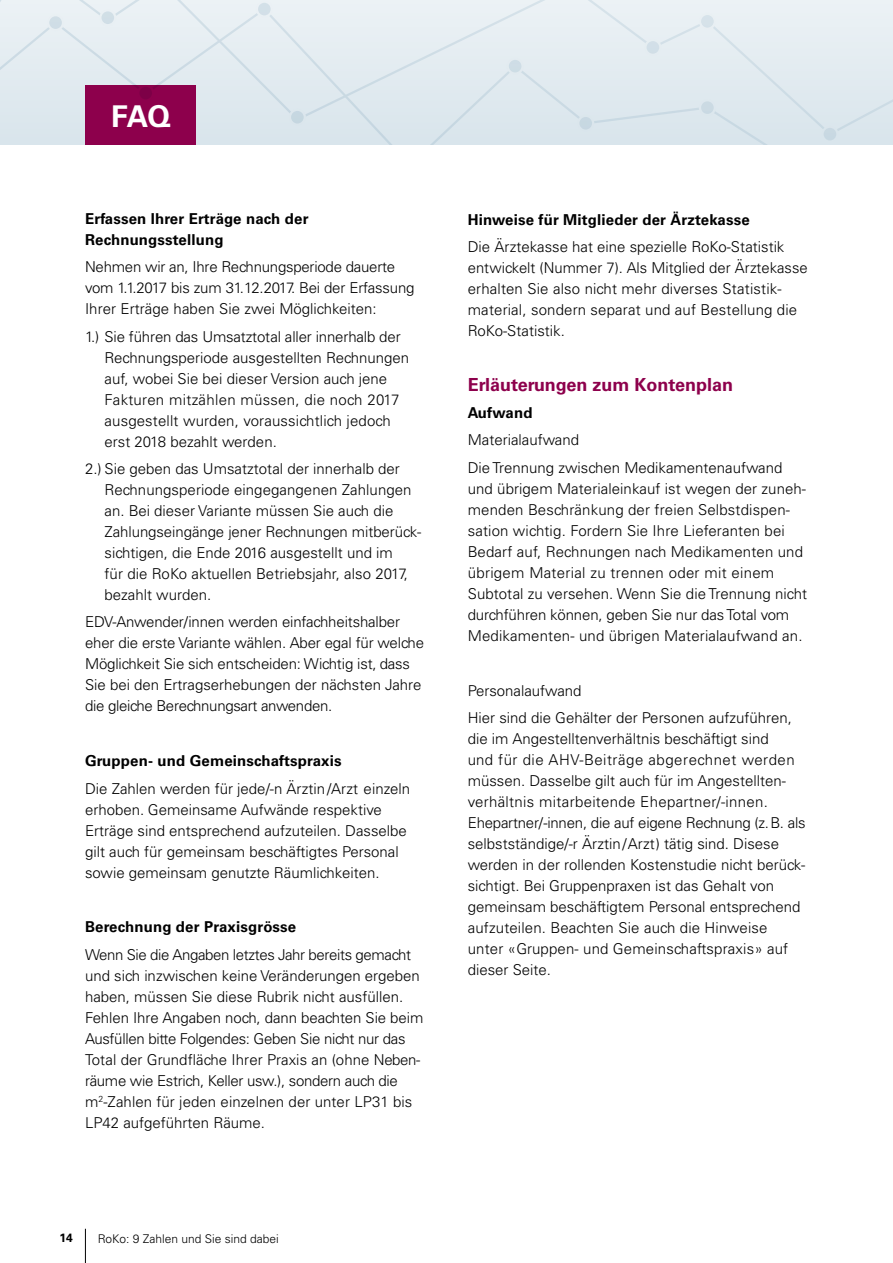
<style>
.page{position:relative;width:893px;height:1263px;background:#fff}
.page>*{position:absolute;margin:0;border:0;box-sizing:border-box;transform-origin:0 0}
.Headline_Negativ{font:700 30px "Univers";color:#fff}
.Titel_Rot{font:700 18px "Univers";color:#8d004c}
.Lauftext{font:300 15px/21px "Univers";color:#000}
.Lauftext-2{font:700 15px/21px "Univers";letter-spacing:.01em;color:#000}
.t1{font:300 12px "Univers";color:#000}
.t2{font:700 12px "Univers";color:#000}
</style>
<div class="page">
<hr style="left:85px;top:1229px;width:1px;height:34px;background:#000">
<div style="left:0;top:0;width:893px;height:6px;background:#ecf2f5"></div>
<svg style="left:0;top:6px;width:893px;height:139px;background:#dcdee7"></svg>
<svg style="left:48px;top:15px;width:15px;height:15px"></svg>
<div style="left:47px;top:14px;width:17px;height:17px;border:2px solid #fff;border-radius:50%"></div>
<div style="left:138px;top:86px;width:15px;height:15px;background:#7d0047;border-radius:50%"></div>
<div style="left:137px;top:85px;width:17px;height:17px;border:2px solid #fff;border-radius:50%"></div>
<div style="left:257px;top:2px;width:15px;height:15px;background:#d9e5ec;border-radius:50%"></div>
<div style="left:256px;top:1px;width:17px;height:17px;border:2px solid #fff;border-radius:50%"></div>
<svg style="left:508px;top:59px;width:15px;height:15px"></svg>
<div style="left:507px;top:58px;width:17px;height:17px;border:2px solid #fff;border-radius:50%"></div>
<svg style="left:578px;top:116px;width:15px;height:15px"></svg>
<div style="left:577px;top:115px;width:17px;height:17px;border:2px solid #fff;border-radius:50%"></div>
<svg style="left:700px;top:100px;width:15px;height:15px"></svg>
<div style="left:699px;top:99px;width:17px;height:17px;border:2px solid #fff;border-radius:50%"></div>
<p class="Headline_Negativ" style="left:111px;top:99px;width:61px">FAQ</p>
<p class="Lauftext-2" style="left:85px;top:208px;width:225px">Erfassen Ihrer Erträge nach der<br>Rechnungsstellung</p>
<p class="Lauftext" style="left:85px;top:256px;width:331px">Nehmen wir an, Ihre Rechnungsperiode dauerte vom 1.1.2017 bis zum 31.12.2017. Bei der Erfassung<br>Ihrer Erträge haben Sie zwei Möglichkeiten:</p>
<p class="Lauftext" style="left:105px;top:326px;width:306px;text-indent:-20px">1.) Sie führen das Umsatztotal aller innerhalb der Rechnungsperiode ausgestellten Rechnungen auf, wobei Sie bei dieser Version auch jene Fakturen mitzählen müssen, die noch 2017 ausgestellt wurden, voraussichtlich jedoch erst 2018 bezahlt werden.</p>
<p class="Lauftext" style="left:105px;top:458px;width:318px;text-indent:-20px">2.) Sie geben das Umsatztotal der innerhalb der Rechnungsperiode eingegangenen Zahlungen an. Bei dieser Variante müssen Sie auch die Zahlungseingänge jener Rechnungen mitberück&shy;sichtigen, die Ende 2016 ausgestellt und im<br>für die RoKo aktuellen Betriebsjahr, also 2017, bezahlt wurden.</p>
<p class="Lauftext" style="left:85px;top:612px;width:341px">EDV-Anwender/innen werden einfachheitshalber eher die erste Variante wählen. Aber egal für welche Möglichkeit Sie sich entscheiden: Wichtig ist, dass Sie bei den Ertragserhebungen der nächsten Jahre die gleiche Berechnungsart anwenden.</p>
<p class="Lauftext-2" style="left:85px;top:750px;width:258px">Gruppen- und Gemeinschaftspraxis</p>
<p class="Lauftext" style="left:85px;top:778px;width:326px">Die Zahlen werden für jede/-n Ärztin/Arzt einzeln erhoben. Gemeinsame Aufwände respektive Erträge sind entsprechend aufzuteilen. Dasselbe gilt auch für gemeinsam beschäftigtes Personal sowie gemeinsam genutzte Räumlichkeiten.</p>
<p class="Lauftext-2" style="left:85px;top:917px;width:213px">Berechnung der Praxisgrösse</p>
<p class="Lauftext" style="left:85px;top:944px;width:340px">Wenn Sie die Angaben letztes Jahr bereits gemacht und sich inzwischen keine Veränderungen ergeben haben, müssen Sie diese Rubrik nicht ausfüllen.<br>Fehlen Ihre Angaben noch, dann beachten Sie beim Ausfüllen bitte Folgendes: Geben Sie nicht nur das Total der Grundfläche Ihrer Praxis an (ohne Neben&shy;räume wie Estrich, Keller usw.), sondern auch die m<sup>2</sup>-Zahlen für jeden einzelnen der unter LP31 bis LP42 aufgeführten Räume.</p>
<p class="t2" style="left:60px;top:1231px;width:15px">14</p>
<p class="t1" style="left:98px;top:1231px;width:182px">RoKo: 9 Zahlen und Sie sind dabei</p>
<p class="Lauftext-2" style="left:468px;top:209px;width:284px">Hinweise für Mitglieder der Ärztekasse</p>
<p class="Lauftext" style="left:468px;top:236px;width:341px">Die Ärztekasse hat eine spezielle RoKo-Statistik entwickelt (Nummer 7). Als Mitglied der Ärztekasse erhalten Sie also nicht mehr diverses Statistik&shy;material, sondern separat und auf Bestellung die RoKo-Statistik.</p>
<p class="Titel_Rot" style="left:468px;top:374px;width:267px">Erläuterungen zum Kontenplan</p>
<p class="Lauftext-2" style="left:468px;top:402px;width:66px">Aufwand</p>
<p class="Lauftext" style="left:468px;top:430px;width:113px">Materialaufwand</p>
<p class="Lauftext" style="left:468px;top:457px;width:341px">Die Trennung zwischen Medikamentenaufwand und übrigem Materialeinkauf ist wegen der zuneh&shy;menden Beschränkung der freien Selbstdispen&shy;sation wichtig. Fordern Sie Ihre Lieferanten bei Bedarf auf, Rechnungen nach Medikamenten und übrigem Material zu trennen oder mit einem Subtotal zu versehen. Wenn Sie die Trennung nicht durchführen können, geben Sie nur das Total vom Medikamenten- und übrigen Materialaufwand an.</p>
<p class="Lauftext" style="left:468px;top:680px;width:115px">Personalaufwand</p>
<p class="Lauftext" style="left:468px;top:707px;width:339px">Hier sind die Gehälter der Personen aufzuführen, die im Angestelltenverhältnis beschäftigt sind<br>und für die AHV-Beiträge abgerechnet werden müssen. Dasselbe gilt auch für im Angestellten&shy;verhältnis mitarbeitende Ehepartner/-innen.<br>Ehepartner/-innen, die auf eigene Rechnung (z.B. als selbstständige/-r Ärztin/Arzt) tätig sind. Disese werden in der rollenden Kostenstudie nicht berück&shy;sichtigt. Bei Gruppenpraxen ist das Gehalt von gemeinsam beschäftigtem Personal entsprechend aufzuteilen. Beachten Sie auch die Hinweise unter «Gruppen- und Gemeinschaftspraxis» auf dieser Seite.</p>
</div>
